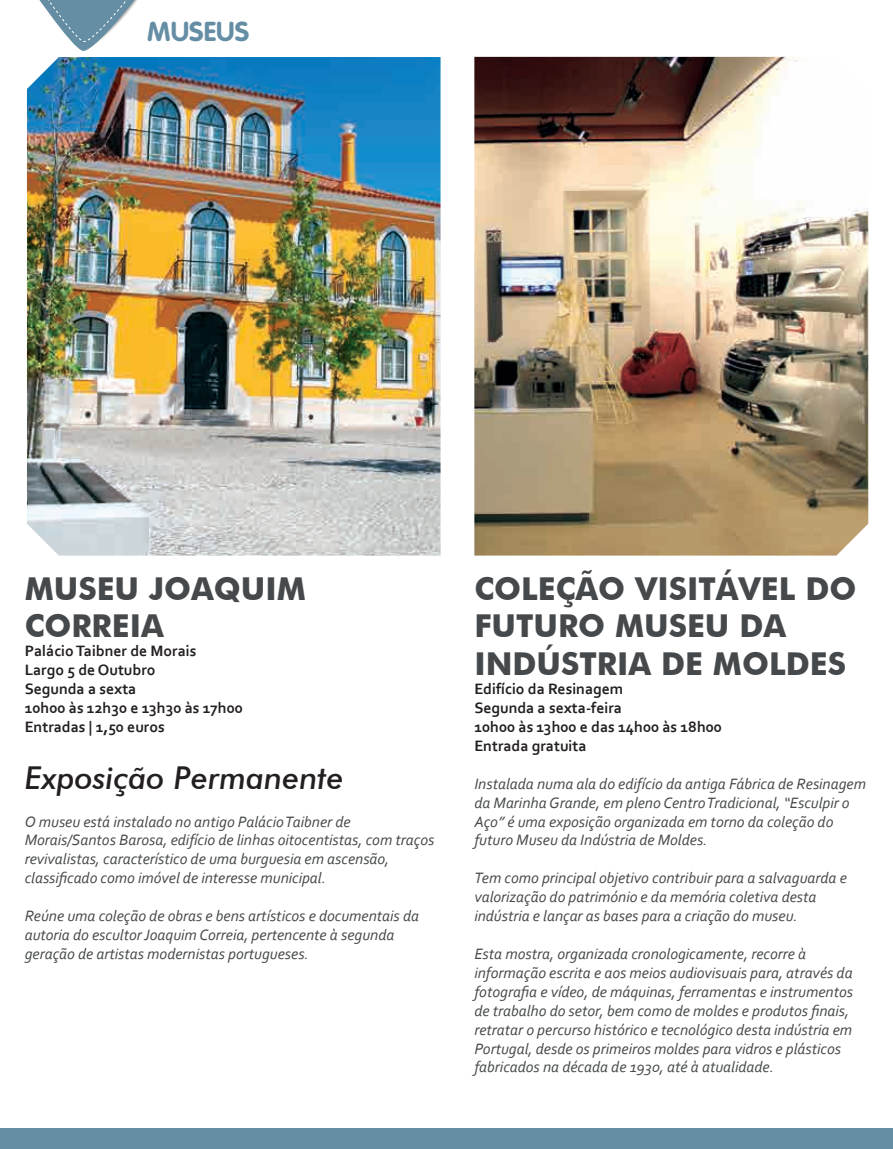
<style>
.page{position:relative;width:893px;height:1149px;background:#fff}
.page>*{position:absolute;margin:0;border:0;box-sizing:border-box;transform-origin:0 0}
.t1{font:700 31.5px/37.8px "Futura BT";color:#46494b}
.t2{font:italic 500 31.5px "Futura BT";color:#231f20}
.t3{font:700 27px "VAG Rounded";color:#658ea5}
.t4{font:italic 15.75px/18.9px "Corbel";color:#46494b}
.t5{font:700 15.75px/18.9px "Corbel";color:#231f20}
</style>
<div class="page">
<div style="left:0;top:1127px;width:893px;height:21px;background:#658ea5"></div>
<svg style="left:39px;top:0;width:98px;height:51px"></svg>
<img style="left:27px;top:57px;width:414px;height:498px">
<img style="left:474px;top:57px;width:394px;height:498px">
<h2 class="t3" style="left:147px;top:15px;width:103px">MUSEUS</h2>
<h1 class="t1" style="left:25px;top:569px;width:283px">MUSEU JOAQUIM<br>CORREIA</h1>
<p class="t5" style="left:25px;top:641px;width:220px">Palácio Taibner de Morais<br>Largo 5 de Outubro<br>Segunda a sexta<br>10h00 às 12h30 e 13h30 às 17h00<br>Entradas | 1,50 euros</p>
<h1 class="t2" style="left:25px;top:758px;width:320px">Exposição Permanente</h1>
<p class="t4" style="left:25px;top:811px;width:411px">O museu está instalado no antigo Palácio Taibner de Morais/Santos Barosa, edifício de linhas oitocentistas, com traços revivalistas, característico de uma burguesia em ascensão, classificado como imóvel de interesse municipal.</p>
<p class="t4" style="left:25px;top:905px;width:396px">Reúne uma coleção de obras e bens artísticos e documentais da autoria do escultor Joaquim Correia, pertencente à segunda geração de artistas modernistas portugueses.</p>
<h1 class="t1" style="left:474px;top:569px;width:384px">COLEÇÃO VISITÁVEL DO<br>FUTURO MUSEU DA<br>INDÚSTRIA DE MOLDES</h1>
<p class="t5" style="left:474px;top:679px;width:249px">Edifício da Resinagem<br>Segunda a sexta-feira<br>10h00 às 13h00 e das 14h00 às 18h00<br>Entrada gratuita</p>
<p class="t4" style="left:474px;top:773px;width:393px">Instalada numa ala do edifício da antiga Fábrica de Resinagem da Marinha Grande, em pleno Centro Tradicional, “Esculpir o Aço” é uma exposição organizada em torno da coleção do futuro Museu da Indústria de Moldes.</p>
<p class="t4" style="left:474px;top:868px;width:374px">Tem como principal objetivo contribuir para a salvaguarda e valorização do património e da memória coletiva desta indústria e lançar as bases para a criação do museu.</p>
<p class="t4" style="left:474px;top:943px;width:380px">Esta mostra, organizada cronologicamente, recorre à informação escrita e aos meios audiovisuais para, através da fotografia e vídeo, de máquinas, ferramentas e instrumentos de trabalho do setor, bem como de moldes e produtos finais, retratar o percurso histórico e tecnológico desta indústria em Portugal, desde os primeiros moldes para vidros e plásticos fabricados na década de 1930, até à atualidade.</p>
</div>
